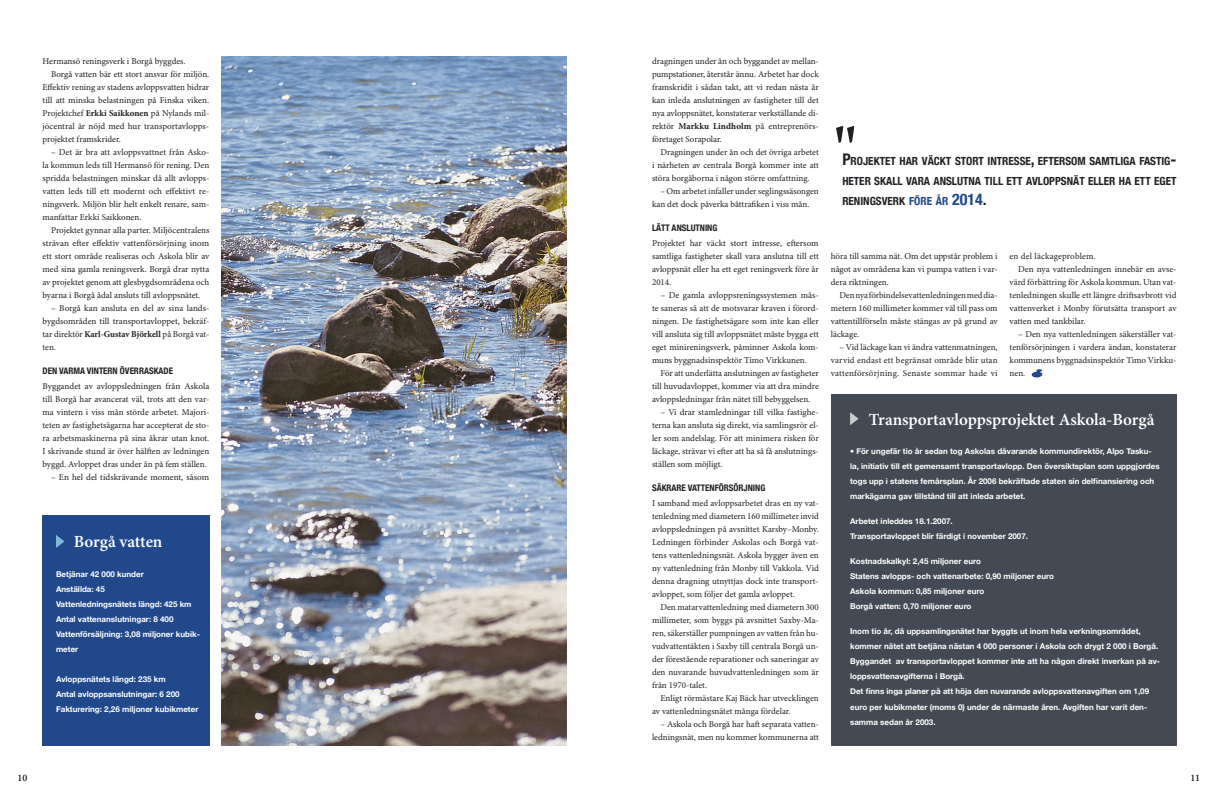
<style>
.page{position:relative;width:1219px;height:794px;background:#fff}
.page>*{position:absolute;margin:0;border:0;box-sizing:border-box;transform-origin:0 0}
.ingressi{font:700 60px "Minion Pro";color:#212125}
.kainalon_otsikko{font:600 17px "Minion Pro";letter-spacing:-.005em;color:#fff}
.ingressi-2{font:700 condensed 11.2px/20px "Helvetica Neue";color:#212125;text-align:justify}
.t1{font:600 10px "Minion Pro";color:#212125}
.leipis{font:9px/13px "Minion Pro";color:#212125;text-align:justify}
.leipis_eka_kappale{font:9px/13px "Minion Pro";color:#212125;text-align:justify}
.väliotsikko{font:700 condensed 9px "Helvetica Neue";color:#212125}
.loota{font:700 8px/15px "Helvetica Neue";color:#fff}
.s1{font-weight:700}
.s2{font-size:16px}
.s3{color:#21488b}
.s4{font-size:16px;color:#21488b}
</style>
<div class="page">
<div style="left:42px;top:515px;width:167px;height:231px;background:#21488b"></div>
<svg style="left:56px;top:535px;width:9px;height:13px"></svg>
<div style="left:831px;top:394px;width:345px;height:352px;background:#444a53"></div>
<svg style="left:850px;top:412px;width:9px;height:13px"></svg>
<svg style="left:1031px;top:369px;width:12px;height:8px"></svg>
<img style="left:221px;top:57px;width:346px;height:688px">
<p class="leipis" style="left:43px;top:55px;width:145px">Hermansö reningsverk i Borgå byggdes.</p>
<p class="leipis" style="left:43px;top:68px;width:168px;text-indent:9px">Borgå vatten bär ett stort ansvar för miljön.<br>Effektiv rening av stadens avloppsvatten bidrar till att minska belastningen på Finska viken.<br>Projektchef <span class="s1">Erkki Saikkonen</span> på Nylands mil&shy;jöcentral är nöjd med hur transportavlopps&shy;projektet framskrider.</p>
<p class="leipis" style="left:43px;top:146px;width:168px;text-indent:9px">– Det är bra att avloppsvattnet från Asko&shy;la kommun leds till Hermansö för rening. Den spridda belastningen minskar då allt avlopps&shy;vatten leds till ett modernt och effektivt re&shy;ningsverk. Miljön blir helt enkelt renare, sam&shy;manfattar Erkki Saikkonen.</p>
<p class="leipis" style="left:43px;top:224px;width:168px;text-indent:9px">Projektet gynnar alla parter. Miljöcentralens strävan efter effektiv vattenförsörjning inom ett stort område realiseras och Askola blir av med sina gamla reningsverk. Borgå drar nytta av projektet genom att glesbygdsområdena och byarna i Borgå ådal ansluts till avloppsnätet.</p>
<p class="leipis" style="left:43px;top:302px;width:168px;text-indent:9px">– Borgå kan ansluta en del av sina lands&shy;bygdsområden till transportavloppet, bekräf&shy;tar direktör <span class="s1">Karl-Gustav Björkell</span> på Borgå vat&shy;ten.</p>
<p class="väliotsikko" style="left:43px;top:365px;width:132px">DEN VARMA VINTERN ÖVERRASKADE</p>
<p class="leipis_eka_kappale" style="left:43px;top:380px;width:168px">Byggandet av avloppsledningen från Askola till Borgå har avancerat väl, trots att den var&shy;ma vintern i viss mån störde arbetet. Majori&shy;teten av fastighetsägarna har accepterat de sto&shy;ra arbetsmaskinerna på sina åkrar utan knot.<br>I skrivande stund är över hälften av ledningen byggd. Avloppet dras under ån på fem ställen.</p>
<p class="leipis" style="left:51px;top:471px;width:160px">– En hel del tidskrävande moment, såsom</p>
<p class="kainalon_otsikko" style="left:74px;top:531px;width:90px">Borgå vatten</p>
<p class="loota" style="left:56px;top:566px;width:89px">Betjänar 42 000 kunder</p>
<p class="loota" style="left:56px;top:581px;width:50px">Anställda: 45</p>
<p class="loota" style="left:56px;top:596px;width:137px">Vattenledningsnätets längd: 425 km</p>
<p class="loota" style="left:56px;top:611px;width:119px">Antal vattenanslutningar: 8 400</p>
<p class="loota" style="left:56px;top:626px;width:145px">Vattenförsäljning: 3,08 miljoner kubik&shy;meter</p>
<p class="loota" style="left:56px;top:671px;width:111px">Avloppsnätets längd: 235 km</p>
<p class="loota" style="left:56px;top:686px;width:125px">Antal avloppsanslutningar: 6 200</p>
<p class="loota" style="left:56px;top:701px;width:144px">Fakturering: 2,26 miljoner kubikmeter</p>
<p class="leipis" style="left:652px;top:55px;width:168px">dragningen under ån och byggandet av mellan&shy;pumpstationer, återstår ännu. Arbetet har dock framskridit i sådan takt, att vi redan nästa år kan inleda anslutningen av fastigheter till det nya avloppsnätet, konstaterar verkställande di&shy;rektör <span class="s1">Markku Lindholm</span> på entreprenörs&shy;företaget Sorapolar.</p>
<p class="leipis" style="left:652px;top:146px;width:168px;text-indent:9px">Dragningen under ån och det övriga arbetet i närheten av centrala Borgå kommer inte att störa borgåborna i någon större omfattning.</p>
<p class="leipis" style="left:652px;top:185px;width:168px;text-indent:9px">– Om arbetet infaller under seglingssäsongen kan det dock påverka båttrafiken i viss mån.</p>
<p class="väliotsikko" style="left:652px;top:222px;width:67px">LÄTT ANSLUTNING</p>
<p class="leipis_eka_kappale" style="left:652px;top:237px;width:168px">Projektet har väckt stort intresse, eftersom samtliga fastigheter skall vara anslutna till ett avloppsnät eller ha ett eget reningsverk före år 2014.</p>
<p class="leipis" style="left:652px;top:289px;width:168px;text-indent:9px">– De gamla avloppsreningssystemen mås&shy;te saneras så att de motsvarar kraven i förord&shy;ningen. De fastighetsägare som inte kan eller vill ansluta sig till avloppsnätet måste bygga ett eget minireningsverk, påminner Askola kom&shy;muns byggnadsinspektör Timo Virkkunen.</p>
<p class="leipis" style="left:652px;top:367px;width:168px;text-indent:9px">För att underlätta anslutningen av fastigheter till huvudavloppet, kommer via att dra mindre avloppsledningar från nätet till bebyggelsen.</p>
<p class="leipis" style="left:652px;top:406px;width:168px;text-indent:9px">– Vi drar stamledningar till vilka fastighe&shy;terna kan ansluta sig direkt, via samlingsrör el&shy;ler som andelslag. För att minimera risken för läckage, strävar vi efter att ha så få anslutnings&shy;ställen som möjligt.</p>
<p class="väliotsikko" style="left:652px;top:482px;width:115px">SÄKRARE VATTENFÖRSÖRJNING</p>
<p class="leipis_eka_kappale" style="left:652px;top:497px;width:168px">I samband med avloppsarbetet dras en ny vat&shy;tenledning med diametern 160 millimeter invid avloppsledningen på avsnittet Karsby–Monby.<br>Ledningen förbinder Askolas och Borgå vat&shy;tens vattenledningsnät. Askola bygger även en ny vattenledning från Monby till Vakkola. Vid denna dragning utnyttjas dock inte transport&shy;avloppet, som följer det gamla avloppet.</p>
<p class="leipis" style="left:652px;top:601px;width:168px;text-indent:9px">Den matarvattenledning med diametern 300 millimeter, som byggs på avsnittet Saxby-Ma&shy;ren, säkerställer pumpningen av vatten från hu&shy;vudvattentäkten i Saxby till centrala Borgå un&shy;der förestående reparationer och saneringar av den nuvarande huvudvattenledningen som är från 1970-talet.</p>
<p class="leipis" style="left:652px;top:692px;width:168px;text-indent:9px">Enligt rörmästare Kaj Bäck har utvecklingen av vattenledningsnätet många fördelar.</p>
<p class="leipis" style="left:652px;top:718px;width:168px;text-align:right">– Askola och Borgå har haft separata vatten&shy;ledningsnät, men nu kommer kommunerna att</p>
<p class="ingressi" style="left:834px;top:113px;width:24px">"</p>
<p class="ingressi-2" style="left:842px;top:151px;width:336px"><span class="s2">P</span>ROJEKTET HAR VÄCKT STORT INTRESSE<span class="s2">,</span> EFTERSOM SAMTLIGA FASTIG<span class="s2">-</span>HETER SKALL VARA ANSLUTNA TILL ETT AVLOPPSNÄT ELLER HA ETT EGET RENINGSVERK <span class="s3">FÖRE ÅR</span> <span class="s4">2014</span><span class="s2">.</span></p>
<p class="leipis" style="left:831px;top:250px;width:168px">höra till samma nät. Om det uppstår problem i något av områdena kan vi pumpa vatten i var&shy;dera riktningen.</p>
<p class="leipis" style="left:831px;top:289px;width:168px;text-indent:9px">Den nya förbindelsevattenledningen med dia&shy;metern 160 millimeter kommer väl till pass om vattentillförseln måste stängas av på grund av läckage.</p>
<p class="leipis" style="left:831px;top:341px;width:168px;text-indent:9px">– Vid läckage kan vi ändra vattenmatningen, varvid endast ett begränsat område blir utan vattenförsörjning. Senaste sommar hade vi</p>
<p class="leipis" style="left:1010px;top:250px;width:88px">en del läckageproblem.</p>
<p class="leipis" style="left:1010px;top:263px;width:168px;text-indent:9px">Den nya vattenledningen innebär en avse&shy;värd förbättring för Askola kommun. Utan vat&shy;tenledningen skulle ett längre driftsavbrott vid vattenverket i Monby förutsätta transport av vatten med tankbilar.</p>
<p class="leipis" style="left:1010px;top:328px;width:168px;text-indent:9px">– Den nya vattenledningen säkerställer vat&shy;tenförsörjningen i vardera ändan, konstaterar kommunens byggnadsinspektör Timo Virkku&shy;nen.</p>
<p class="kainalon_otsikko" style="left:869px;top:409px;width:287px">Transportavloppsprojektet Askola-Borgå</p>
<p class="loota" style="left:850px;top:444px;width:311px">• För ungefär tio år sedan tog Askolas dåvarande kommundirektör, Alpo Tasku&shy;la, initiativ till ett gemensamt transportavlopp. Den översiktsplan som uppgjordes togs upp i statens femårsplan. År 2006 bekräftade staten sin delfinansiering och markägarna gav tillstånd till att inleda arbetet.</p>
<p class="loota" style="left:850px;top:514px;width:104px">Arbetet inleddes 18.1.2007.</p>
<p class="loota" style="left:850px;top:529px;width:179px">Transportavloppet blir färdigt i november 2007.</p>
<p class="loota" style="left:850px;top:554px;width:132px">Kostnadskalkyl: 2,45 miljoner euro</p>
<p class="loota" style="left:850px;top:569px;width:205px">Statens avlopps- och vattenarbete: 0,90 miljoner euro</p>
<p class="loota" style="left:850px;top:584px;width:136px">Askola kommun: 0,85 miljoner euro</p>
<p class="loota" style="left:850px;top:599px;width:123px">Borgå vatten: 0,70 miljoner euro</p>
<p class="loota" style="left:850px;top:624px;width:310px">Inom tio år, då uppsamlingsnätet har byggts ut inom hela verkningsområdet, kommer nätet att betjäna nästan 4 000 personer i Askola och drygt 2 000 i Borgå.</p>
<p class="loota" style="left:850px;top:654px;width:312px">Byggandet av transportavloppet kommer inte att ha någon direkt inverkan på av&shy;loppsvattenavgifterna i Borgå.</p>
<p class="loota" style="left:850px;top:684px;width:301px">Det finns inga planer på att höja den nuvarande avloppsvattenavgiften om 1,09 euro per kubikmeter (moms 0) under de närmaste åren. Avgiften har varit den&shy;samma sedan år 2003.</p>
<p class="t1" style="left:18px;top:772px;width:11px">10</p>
<p class="t1" style="left:1190px;top:772px;width:11px">11</p>
</div>
